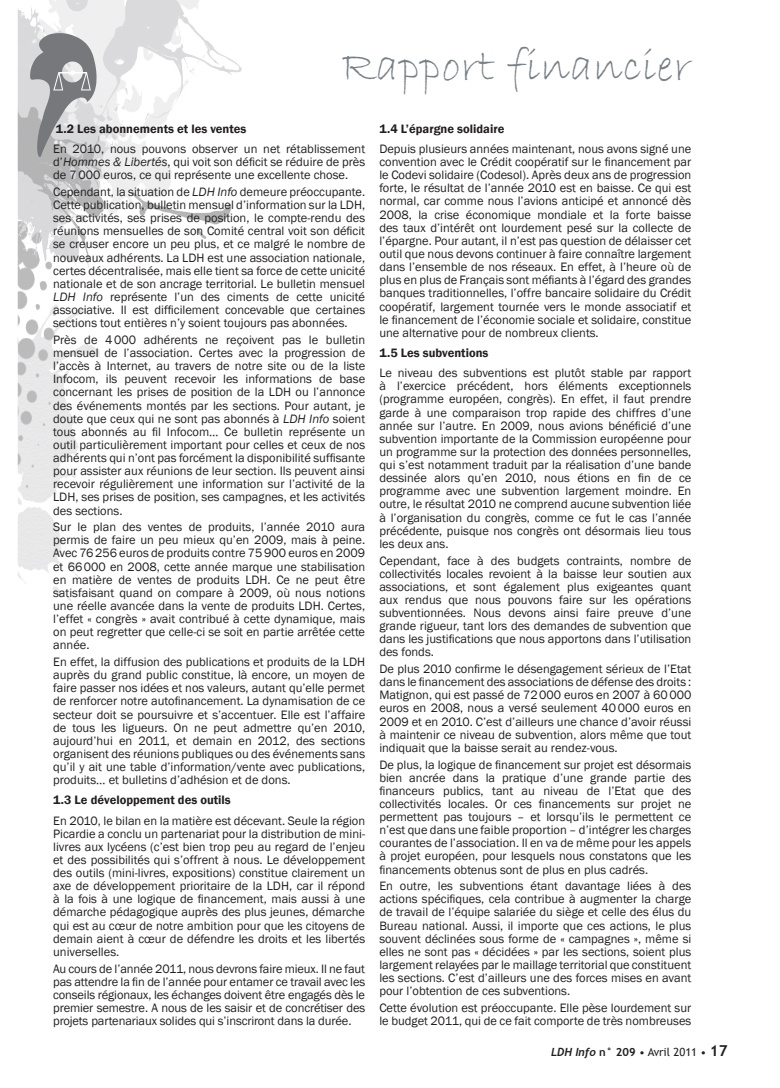
<style>
.page{position:relative;width:780px;height:1088px;background:#fff}
.page>*{position:absolute;margin:0;border:0;box-sizing:border-box;transform-origin:0 0}
.t1{font:46.25px "Bradley Hand ITC";letter-spacing:.01em;color:#788085}
.t2{font:12.5px/13.1px "Franklin Gothic";color:#231f20;text-align:justify}
.t3{font:600 12.5px "Franklin Gothic";color:#231f20}
.t4{font:11.25px "Trebuchet MS";color:#231f20}
.s1{font-style:italic}
.s2{font-family:"Trebuchet";font-weight:700;font-style:italic}
.s3{font-weight:700}
.s4{font-weight:700;font-size:15px}
</style>
<div class="page">
<img style="left:18px;top:0;width:216px;height:310px">
<svg style="left:30px;top:33px;width:66px;height:124px;background:#aaabad"></svg>
<h1 class="t1" style="left:341px;top:36px;width:352px">Rapport financier</h1>
<p class="t3" style="left:56px;top:121px;width:192px">1.2 Les abonnements et les ventes</p>
<p class="t2" style="left:53px;top:143px;width:313px">En 2010, nous pouvons observer un net rétablissement d’<span class="s1">Hommes &amp; Libertés</span>, qui voit son déficit se réduire de près de 7000 euros, ce qui représente une excellente chose.</p>
<p class="t2" style="left:53px;top:185px;width:313px">Cependant, la situation de <span class="s1">LDH Info</span> demeure préoccupante.<br>Cette publication, bulletin mensuel d’information sur la LDH, ses activités, ses prises de position, le compte-rendu des réunions mensuelles de son Comité central voit son déficit se creuser encore un peu plus, et ce malgré le nombre de nouveaux adhérents. La LDH est une association nationale, certes décentralisée, mais elle tient sa force de cette unicité nationale et de son ancrage territorial. Le bulletin mensuel <span class="s1">LDH Info</span> représente l’un des ciments de cette unicité associative. Il est difficilement concevable que certaines sections tout entières n’y soient toujours pas abonnées.</p>
<p class="t2" style="left:53px;top:333px;width:313px">Près de 4000 adhérents ne reçoivent pas le bulletin mensuel de l’association. Certes avec la progression de l’accès à Internet, au travers de notre site ou de la liste Infocom, ils peuvent recevoir les informations de base concernant les prises de position de la LDH ou l’annonce des événements montés par les sections. Pour autant, je doute que ceux qui ne sont pas abonnés à <span class="s1">LDH Info</span> soient tous abonnés au fil Infocom… Ce bulletin représente un outil particulièrement important pour celles et ceux de nos adhérents qui n’ont pas forcément la disponibilité suffisante pour assister aux réunions de leur section. Ils peuvent ainsi recevoir régulièrement une information sur l’activité de la LDH, ses prises de position, ses campagnes, et les activités des sections.</p>
<p class="t2" style="left:53px;top:521px;width:313px">Sur le plan des ventes de produits, l’année 2010 aura permis de faire un peu mieux qu’en 2009, mais à peine.<br>Avec 76256 euros de produits contre 75900 euros en 2009 et 66000 en 2008, cette année marque une stabilisation en matière de ventes de produits LDH. Ce ne peut être satisfaisant quand on compare à 2009, où nous notions une réelle avancée dans la vente de produits LDH. Certes, l’effet « congrès » avait contribué à cette dynamique, mais on peut regretter que celle-ci se soit en partie arrêtée cette année.</p>
<p class="t2" style="left:53px;top:655px;width:313px">En effet, la diffusion des publications et produits de la LDH auprès du grand public constitue, là encore, un moyen de faire passer nos idées et nos valeurs, autant qu’elle permet de renforcer notre autofinancement. La dynamisation de ce secteur doit se poursuivre et s’accentuer. Elle est l’affaire de tous les ligueurs. On ne peut admettre qu’en 2010, aujourd’hui en 2011, et demain en 2012, des sections organisent des réunions publiques ou des événements sans qu’il y ait une table d’information/vente avec publications, produits… et bulletins d’adhésion et de dons.</p>
<p class="t3" style="left:53px;top:792px;width:179px">1.3 Le développement des outils</p>
<p class="t2" style="left:53px;top:814px;width:313px">En 2010, le bilan en la matière est décevant. Seule la région Picardie a conclu un partenariat pour la distribution de mini&shy;livres aux lycéens (c’est bien trop peu au regard de l’enjeu et des possibilités qui s’offrent à nous. Le développement des outils (mini-livres, expositions) constitue clairement un axe de développement prioritaire de la LDH, car il répond à la fois à une logique de financement, mais aussi à une démarche pédagogique auprès des plus jeunes, démarche qui est au cœur de notre ambition pour que les citoyens de demain aient à cœur de défendre les droits et les libertés universelles.</p>
<p class="t2" style="left:53px;top:962px;width:313px">Au cours de l’année 2011, nous devrons faire mieux. Il ne faut pas attendre la fin de l’année pour entamer ce travail avec les conseils régionaux, les échanges doivent être engagés dès le premier semestre. A nous de les saisir et de concrétiser des projets partenariaux solides qui s’inscriront dans la durée.</p>
<p class="t3" style="left:379px;top:121px;width:126px">1.4 L’épargne solidaire</p>
<p class="t2" style="left:379px;top:142px;width:313px">Depuis plusieurs années maintenant, nous avons signé une convention avec le Crédit coopératif sur le financement par le Codevi solidaire (Codesol). Après deux ans de progression forte, le résultat de l’année 2010 est en baisse. Ce qui est normal, car comme nous l’avions anticipé et annoncé dès 2008, la crise économique mondiale et la forte baisse des taux d’intérêt ont lourdement pesé sur la collecte de l’épargne. Pour autant, il n’est pas question de délaisser cet outil que nous devons continuer à faire connaître largement dans l’ensemble de nos réseaux. En effet, à l’heure où de plus en plus de Français sont méfiants à l’égard des grandes banques traditionnelles, l’offre bancaire solidaire du Crédit coopératif, largement tournée vers le monde associatif et le financement de l’économie sociale et solidaire, constitue une alternative pour de nombreux clients.</p>
<p class="t3" style="left:379px;top:345px;width:111px">1.5 Les subventions</p>
<p class="t2" style="left:379px;top:367px;width:313px">Le niveau des subventions est plutôt stable par rapport à l’exercice précédent, hors éléments exceptionnels (programme européen, congrès). En effet, il faut prendre garde à une comparaison trop rapide des chiffres d’une année sur l’autre. En 2009, nous avions bénéficié d’une subvention importante de la Commission européenne pour un programme sur la protection des données personnelles, qui s’est notamment traduit par la réalisation d’une bande dessinée alors qu’en 2010, nous étions en fin de ce programme avec une subvention largement moindre. En outre, le résultat 2010 ne comprend aucune subvention liée à l’organisation du congrès, comme ce fut le cas l’année précédente, puisque nos congrès ont désormais lieu tous les deux ans.</p>
<p class="t2" style="left:379px;top:554px;width:313px">Cependant, face à des budgets contraints, nombre de collectivités locales revoient à la baisse leur soutien aux associations, et sont également plus exigeantes quant aux rendus que nous pouvons faire sur les opérations subventionnées. Nous devons ainsi faire preuve d’une grande rigueur, tant lors des demandes de subvention que dans les justifications que nous apportons dans l’utilisation des fonds.</p>
<p class="t2" style="left:379px;top:662px;width:313px">De plus 2010 confirme le désengagement sérieux de l’Etat dans le financement des associations de défense des droits :<br>Matignon, qui est passé de 72000 euros en 2007 à 60000 euros en 2008, nous a versé seulement 40000 euros en 2009 et en 2010. C’est d’ailleurs une chance d’avoir réussi à maintenir ce niveau de subvention, alors même que tout indiquait que la baisse serait au rendez-vous.</p>
<p class="t2" style="left:379px;top:758px;width:313px">De plus, la logique de financement sur projet est désormais bien ancrée dans la pratique d’une grande partie des financeurs publics, tant au niveau de l’Etat que des collectivités locales. Or ces financements sur projet ne permettent pas toujours – et lorsqu’ils le permettent ce n’est que dans une faible proportion – d’intégrer les charges courantes de l’association. Il en va de même pour les appels à projet européen, pour lesquels nous constatons que les financements obtenus sont de plus en plus cadrés.</p>
<p class="t2" style="left:379px;top:880px;width:313px">En outre, les subventions étant davantage liées à des actions spécifiques, cela contribue à augmenter la charge de travail de l’équipe salariée du siège et celle des élus du Bureau national. Aussi, il importe que ces actions, le plus souvent déclinées sous forme de « campagnes », même si elles ne sont pas « décidées » par les sections, soient plus largement relayées par le maillage territorial que constituent les sections. C’est d’ailleurs une des forces mises en avant pour l’obtention de ces subventions.</p>
<p class="t2" style="left:379px;top:1001px;width:313px">Cette évolution est préoccupante. Elle pèse lourdement sur le budget 2011, qui de ce fait comporte de très nombreuses</p>
<p class="t4" style="left:551px;top:1045px;width:178px"><span class="s2">LDH Info</span> <span class="s3">n° 209</span> • Avril 2011 • <span class="s4">17</span></p>
</div>
